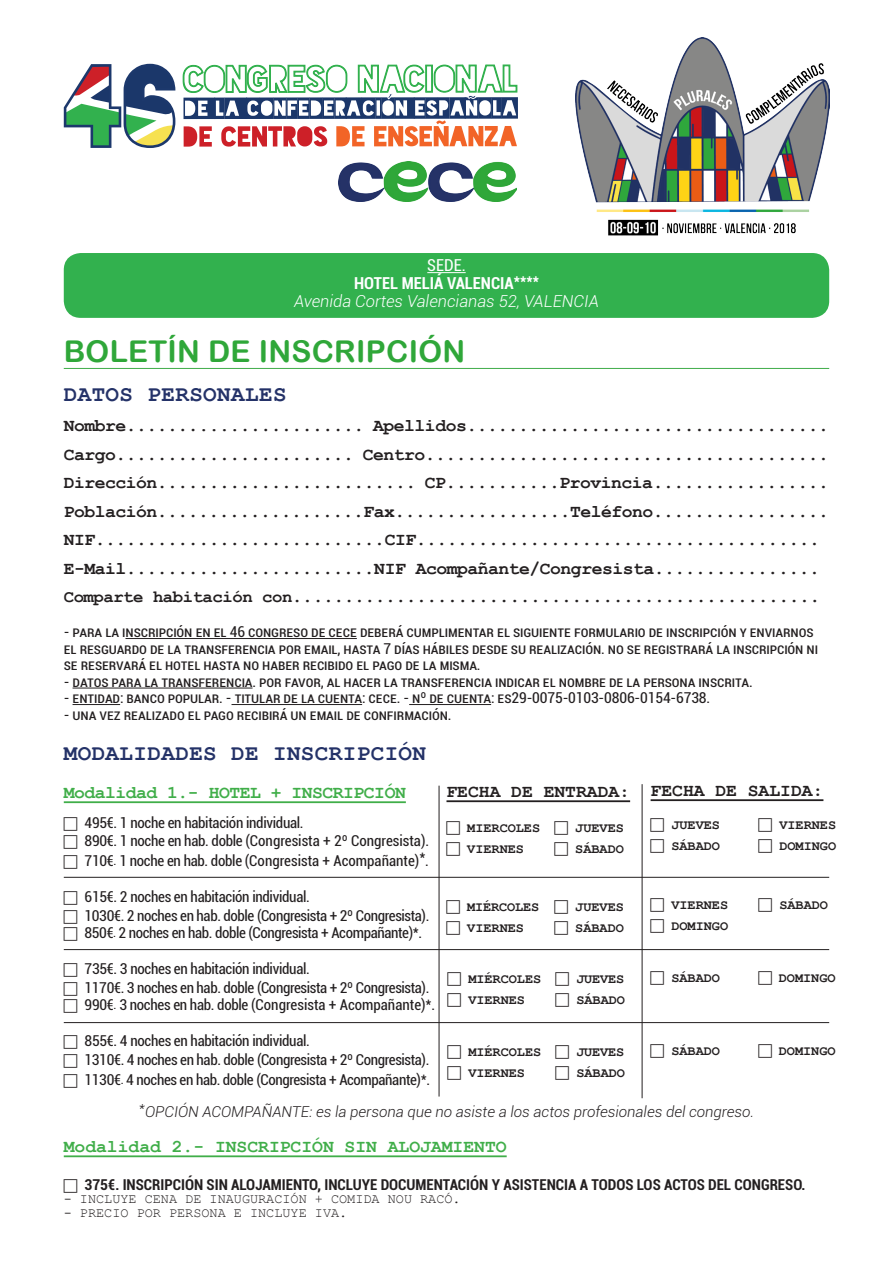
<style>
.page{position:relative;width:893px;height:1263px;background:#fff}
.page>*{position:absolute;margin:0;border:0;box-sizing:border-box;transform-origin:0 0}
.t1{font:30px "Arial Rounded MT Bold";letter-spacing:.01em;color:#2fa739}
.t2{font:700 22.5px "Courier New";letter-spacing:.02em;color:#243268}
.t3{font:700 18px "Courier New";letter-spacing:-.025em;color:#231f20}
.t4{font:700 18px "Courier New";color:#40ae49}
.t5{font:700 18px "Courier New";letter-spacing:-.025em;color:#40ae49}
.t6{font:700 18px "Courier New";color:#231f20}
.t7{font:italic 300 16.5px "Roboto";color:#fff}
.t8{font:700 condensed 16.5px/18px "Roboto";color:#fff;text-align:center}
.t9{font:condensed 15px/19.5px "Roboto";letter-spacing:-.01em;color:#231f20}
.t10{font:700 condensed 15px "Roboto";color:#231f20}
.t11{font:italic 300 15px "Roboto";color:#231f20}
.t12{font:700 13.5px "Courier New";color:#231f20}
.t13{font:13.5px "Courier New";color:#231f20}
.s1{font-weight:400}
.s2{font-size:17.25px}
.s3{font-size:12.3px}
.s4{font-size:15.75px}
</style>
<div class="page">
<div style="left:64px;top:253px;width:765px;height:65px;background:#32b14e;border-radius:17px"></div>
<hr style="left:64px;top:801px;width:342px;height:2px;background:#40ae49">
<hr style="left:446px;top:800px;width:184px;height:2px;background:#231f20">
<hr style="left:651px;top:799px;width:172px;height:2px;background:#231f20">
<hr style="left:64px;top:368px;width:765px;height:1px;background:#3fac49">
<img style="left:339px;top:162px;width:178px;height:40px">
<hr style="left:125px;top:638px;width:232px;height:1px;background:#231f20">
<hr style="left:73px;top:688px;width:180px;height:1px;background:#231f20">
<hr style="left:73px;top:704px;width:47px;height:1px;background:#231f20">
<hr style="left:232px;top:704px;width:130px;height:1px;background:#231f20">
<hr style="left:409px;top:704px;width:82px;height:1px;background:#231f20">
<svg style="left:64px;top:64px;width:111px;height:84px"></svg>
<svg style="left:182px;top:64px;width:336px;height:83px"></svg>
<hr style="left:64px;top:877px;width:765px;height:1px;background:#231f20">
<hr style="left:64px;top:949px;width:765px;height:1px;background:#231f20">
<hr style="left:64px;top:1022px;width:765px;height:1px;background:#231f20">
<hr style="left:439px;top:786px;width:1px;height:310px;background:#231f20">
<hr style="left:642px;top:784px;width:1px;height:314px;background:#231f20">
<img style="left:576px;top:37px;width:254px;height:198px">
<hr style="left:427px;top:272px;width:39px;height:1px;background:#fff">
<hr style="left:64px;top:1155px;width:443px;height:2px;background:#40ae49">
<p class="t8" style="left:354px;top:256px;width:186px"><span class="s1">SEDE.<br></span>HOTEL MELIÁ VALENCIA****</p>
<p class="t7" style="left:294px;top:290px;width:306px">Avenida Cortes Valencianas 52, VALENCIA</p>
<p class="t1" style="left:64px;top:334px;width:403px">BOLETÍN DE INSCRIPCIÓN</p>
<p class="t2" style="left:64px;top:380px;width:224px">DATOS PERSONALES</p>
<p class="t3" style="left:64px;top:415px;width:767px">Nombre.......<span class="s1">....</span>............ Apellidos...................................</p>
<p class="t3" style="left:64px;top:443px;width:767px">Cargo....................... Centro.......................................</p>
<p class="t3" style="left:64px;top:472px;width:767px">Dirección......................... CP...........Provincia.................</p>
<p class="t3" style="left:64px;top:500px;width:767px">Población....................Fax.................Teléfono.................</p>
<p class="t3" style="left:64px;top:529px;width:757px">NIF............................CIF.......................................</p>
<p class="t3" style="left:64px;top:557px;width:757px">E-Mail........................NIF Acompañante/Congresista................</p>
<p class="t3" style="left:64px;top:586px;width:758px"><span class="s2">Comparte habitación con</span>...................................................</p>
<p class="t9" style="left:64px;top:622px;width:273px">- Para la inscripción en el 46 Congreso de CECE</p>
<p class="t9" style="left:64px;top:623px;width:756px;line-height:16.5px;text-indent:296px">deberá cumplimentar el siguiente formulario de inscripción y enviarnos el resguardo de la transferencia por email, hasta 7 días hábiles desde su realización. No se registrará la inscripción ni se reservará el hotel hasta no haber recibido el pago de la misma.</p>
<p class="t9" style="left:64px;top:671px;width:690px">- Datos para la transferencia. por favor, al hacer la transferencia indicar el nombre de la persona inscrita.</p>
<p class="t9" style="left:64px;top:688px;width:648px">- Entidad: Banco Popular. - titular de la cuenta: cece. - Nº de cuenta: ES29-0075-0103-0806-0154-6738.</p>
<p class="t9" style="left:64px;top:704px;width:389px">- Una vez realizado el pago recibirá un email de confirmación.</p>
<p class="t2" style="left:64px;top:739px;width:364px">MODALIDADES DE INSCRIPCIÓN</p>
<p class="t5" style="left:64px;top:781px;width:344px">Modalidad 1.- HOTEL + INSCRIPCIÓN</p>
<p class="t9" style="left:85px;top:813px;width:346px;line-height:18px">495€. 1 noche en habitación individual.<br>890€. 1 noche en hab. doble (Congresista + 2º Congresista).</p>
<p class="t9" style="left:85px;top:850px;width:346px">710€<span class="s3">.</span> 1 noche en hab. doble (Congresista + Acompañante)<sup>*</sup>.</p>
<p class="t9" style="left:85px;top:886px;width:346px">615€. 2 noches en habitación individual.<br>1030€. 2 noches en hab. doble (Congresista + 2º Congresista).</p>
<p class="t9" style="left:85px;top:922px;width:339px">850€<span class="s3">.</span> 2 noches en hab. doble (Congresista + Acompañante)<span class="s4">*</span>.</p>
<p class="t9" style="left:85px;top:958px;width:346px">735€. 3 noches en habitación individual.<br>1170€. 3 noches en hab. doble (Congresista + 2º Congresista).</p>
<p class="t9" style="left:85px;top:994px;width:352px">990€<span class="s3">.</span> 3 noches en hab. doble (Congresista + Acompañante)<span class="s4">*</span>.</p>
<p class="t9" style="left:85px;top:1030px;width:347px">855€. 4 noches en habitación individual.<br>1310€. 4 noches en hab. doble (Congresista + 2º Congresista).<br>1130€<span class="s3">.</span> 4 noches en hab. doble (Congresista + Acompañante)<span class="s4">*</span>.</p>
<p class="t6" style="left:446px;top:780px;width:185px">FECHA DE ENTRADA:</p>
<p class="t12" style="left:467px;top:819px;width:74px">MIERCOLES</p>
<p class="t12" style="left:575px;top:819px;width:50px">JUEVES</p>
<p class="t12" style="left:467px;top:840px;width:58px">VIERNES</p>
<p class="t12" style="left:575px;top:840px;width:50px">SÁBADO</p>
<p class="t12" style="left:467px;top:898px;width:73px">MIÉRCOLES</p>
<p class="t12" style="left:575px;top:898px;width:50px">JUEVES</p>
<p class="t12" style="left:467px;top:919px;width:58px">VIERNES</p>
<p class="t12" style="left:575px;top:919px;width:50px">SÁBADO</p>
<p class="t12" style="left:468px;top:970px;width:74px">MIÉRCOLES</p>
<p class="t12" style="left:576px;top:970px;width:49px">JUEVES</p>
<p class="t12" style="left:468px;top:991px;width:58px">VIERNES</p>
<p class="t12" style="left:576px;top:991px;width:50px">SÁBADO</p>
<p class="t12" style="left:468px;top:1043px;width:74px">MIÉRCOLES</p>
<p class="t12" style="left:576px;top:1043px;width:49px">JUEVES</p>
<p class="t12" style="left:468px;top:1064px;width:58px">VIERNES</p>
<p class="t12" style="left:576px;top:1064px;width:50px">SÁBADO</p>
<p class="t6" style="left:651px;top:779px;width:174px">FECHA DE SALIDA:</p>
<p class="t12" style="left:671px;top:816px;width:50px">JUEVES</p>
<p class="t12" style="left:779px;top:816px;width:58px">VIERNES</p>
<p class="t12" style="left:671px;top:837px;width:50px">SÁBADO</p>
<p class="t12" style="left:779px;top:837px;width:58px">DOMINGO</p>
<p class="t12" style="left:671px;top:897px;width:58px">VIERNES</p>
<p class="t12" style="left:779px;top:897px;width:50px">SÁBADO</p>
<p class="t12" style="left:671px;top:918px;width:58px">DOMINGO</p>
<p class="t12" style="left:671px;top:969px;width:50px">SÁBADO</p>
<p class="t12" style="left:779px;top:969px;width:58px">DOMINGO</p>
<p class="t12" style="left:671px;top:1042px;width:50px">SÁBADO</p>
<p class="t12" style="left:779px;top:1042px;width:58px">DOMINGO</p>
<p class="t11" style="left:139px;top:1101px;width:617px">*OPCIÓN ACOMPAÑANTE: es la persona que no asiste a los actos profesionales del congreso.</p>
<p class="t4" style="left:64px;top:1135px;width:444px">Modalidad 2.- INSCRIPCIÓN SIN ALOJAMIENTO</p>
<p class="t10" style="left:85px;top:1174px;width:722px">375€. INSCRIPCIÓN SIN ALOJAMIENTO, INCLUYE DOCUMENTACIÓN Y ASISTENCIA A TODOS LOS ACTOS DEL CONGRESO.</p>
<p class="t13" style="left:64px;top:1190px;width:398px">- INCLUYE CENA DE INAUGURACIÓN + COMIDA NOU RACÓ.</p>
<p class="t13" style="left:64px;top:1204px;width:285px">- PRECIO POR PERSONA E INCLUYE IVA.</p>
</div>
